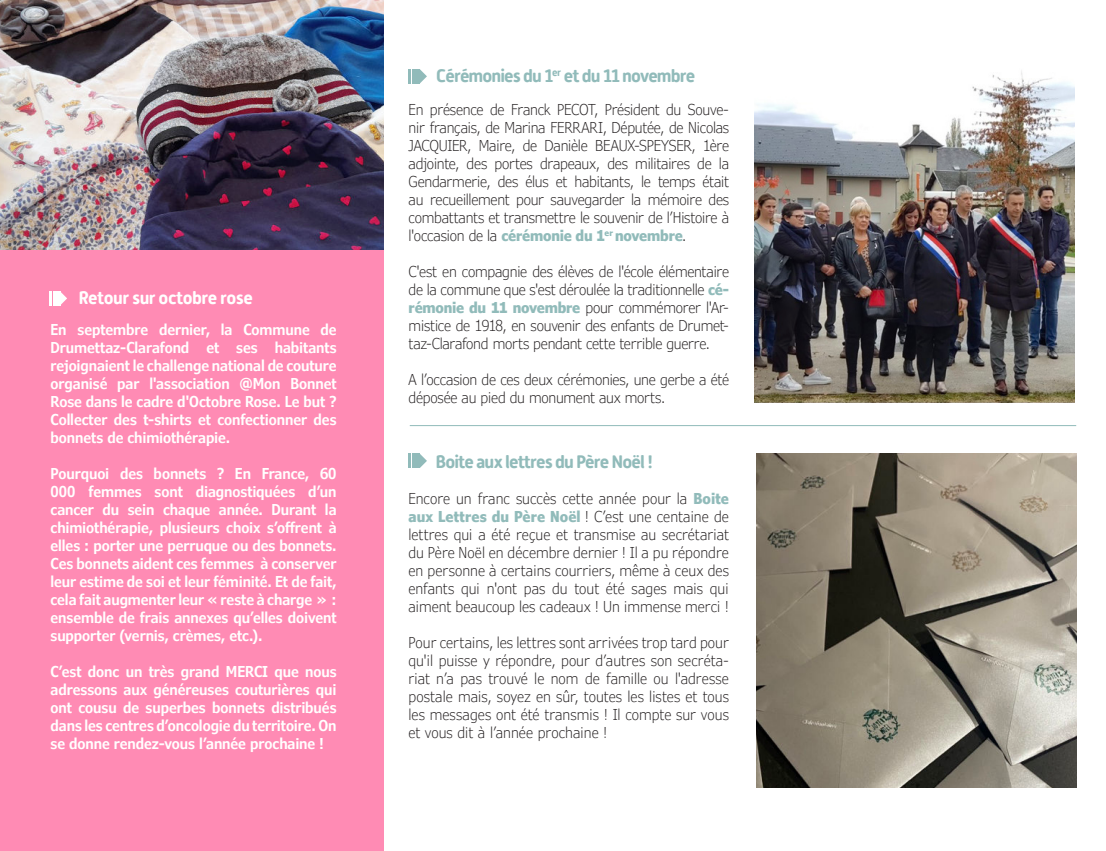
<style>
.page{position:relative;width:1106px;height:851px;background:#fff}
.page>*{position:absolute;margin:0;border:0;box-sizing:border-box;transform-origin:0 0}
.t1{font:700 18px "Alwyn New Rounded";letter-spacing:-.05em;color:#91bbba}
.t2{font:700 18px "Alwyn New Rounded";letter-spacing:-.03em;color:#fff}
.t3{font:300 condensed 15px/18px "Verdana Pro";letter-spacing:-.015em;color:#231f20;text-align:justify}
.t4{font:600 condensed 15px/18px "Verdana Pro";letter-spacing:-.005em;color:#fff;text-align:justify}
.s1{font-weight:700;color:#91bbba}
</style>
<div class="page">
<hr style="left:410px;top:425px;width:666px;height:1px;background:#91bbba">
<img style="left:754px;top:71px;width:320px;height:331px">
<svg style="left:420px;top:454px;width:7px;height:14px"></svg>
<div style="left:413px;top:453px;width:7px;height:15px;background:#91bbba"></div>
<hr style="left:408px;top:453px;width:3px;height:15px;background:#91bbba">
<img style="left:756px;top:453px;width:320px;height:334px">
<svg style="left:420px;top:69px;width:7px;height:14px"></svg>
<div style="left:413px;top:69px;width:7px;height:14px;background:#91bbba"></div>
<hr style="left:408px;top:69px;width:3px;height:14px;background:#91bbba">
<div style="left:0;top:0;width:383px;height:850px;background:#ff8bb4"></div>
<img style="left:0;top:0;width:383px;height:249px">
<svg style="left:49px;top:291px;width:18px;height:14px"></svg>
<p class="t2" style="left:78px;top:287px;width:176px">Retour sur octobre rose</p>
<p class="t4" style="left:51px;top:322px;width:287px">En septembre dernier, la Commune de Drumettaz-Clarafond et ses habitants rejoignaient le challenge national de couture organisé par l'association @Mon Bonnet Rose dans le cadre d'Octobre Rose. Le but ?<br>Collecter des t-shirts et confectionner des bonnets de chimiothérapie.</p>
<p class="t4" style="left:51px;top:466px;width:287px">Pourquoi des bonnets ? En France, 60<br>000 femmes sont diagnostiquées d’un cancer du sein chaque année. Durant la chimiothérapie, plusieurs choix s’offrent à elles : porter une perruque ou des bonnets.<br>Ces bonnets aident ces femmes à conserver leur estime de soi et leur féminité. Et de fait, cela fait augmenter leur « reste à charge » : ensemble de frais annexes qu’elles doivent supporter (vernis, crèmes, etc.).</p>
<p class="t4" style="left:51px;top:662px;width:287px">C’est donc un très grand MERCI que nous adressons aux généreuses couturières qui ont cousu de superbes bonnets distribués dans les centres d’oncologie du territoire. On se donne rendez-vous l’année prochaine !</p>
<p class="t1" style="left:436px;top:66px;width:260px">Cérémonies du 1<sup>er</sup> et du 11 novembre</p>
<p class="t3" style="left:408px;top:101px;width:322px">En présence de Franck PECOT, Président du Souve&shy;nir français, de Marina FERRARI, Députée, de Nicolas JACQUIER, Maire, de Danièle BEAUX-SPEYSER, 1ère adjointe, des portes drapeaux, des militaires de la Gendarmerie, des élus et habitants, le temps était au recueillement pour sauvegarder la mémoire des combattants et transmettre le souvenir de l’Histoire à l'occasion de la <span class="s1">cérémonie du 1</span><sup>er</sup> <span class="s1">novembre</span>.</p>
<p class="t3" style="left:408px;top:263px;width:322px">C'est en compagnie des élèves de l'école élémentaire de la commune que s'est déroulée la traditionnelle <span class="s1">cé&shy;rémonie du 11 novembre</span> pour commémorer l'Ar&shy;mistice de 1918, en souvenir des enfants de Drumet&shy;taz-Clarafond morts pendant cette terrible guerre.</p>
<p class="t3" style="left:408px;top:371px;width:322px">A l’occasion de ces deux cérémonies, une gerbe a été déposée au pied du monument aux morts.</p>
<p class="t1" style="left:435px;top:451px;width:220px">Boite aux lettres du Père Noël !</p>
<p class="t3" style="left:408px;top:490px;width:322px">Encore un franc succès cette année pour la <span class="s1">Boite aux Lettres du Père Noël</span> ! C’est une centaine de lettres qui a été reçue et transmise au secrétariat du Père Noël en décembre dernier ! Il a pu répondre en personne à certains courriers, même à ceux des enfants qui n'ont pas du tout été sages mais qui aiment beaucoup les cadeaux ! Un immense merci !</p>
<p class="t3" style="left:408px;top:634px;width:322px">Pour certains, les lettres sont arrivées trop tard pour qu'il puisse y répondre, pour d’autres son secréta&shy;riat n’a pas trouvé le nom de famille ou l'adresse postale mais, soyez en sûr, toutes les listes et tous les messages ont été transmis ! Il compte sur vous et vous dit à l’année prochaine !</p>
</div>
